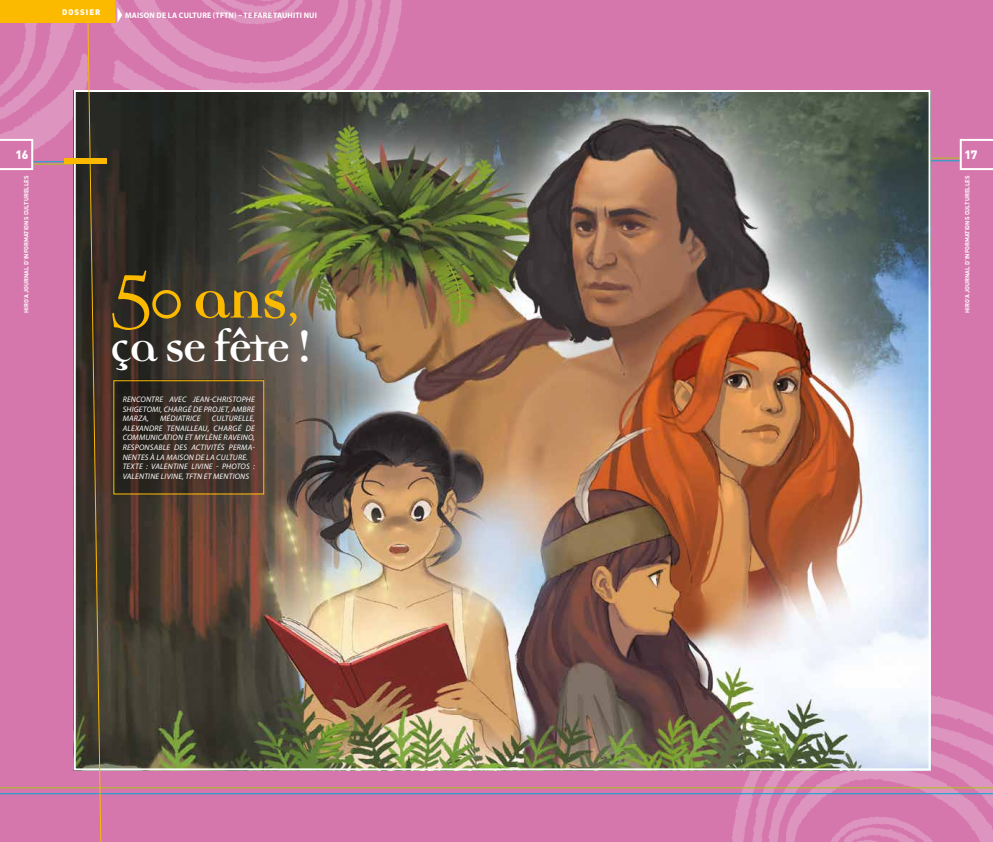
<style>
.page{position:relative;width:993px;height:842px;background:#fff}
.page>*{position:absolute;margin:0;border:0;box-sizing:border-box;transform-origin:0 0}
.t1{font:700 63.7px "Democratica";color:#fbba00}
.t2{font:700 48.6px "Democratica";letter-spacing:-.04em;color:#fff}
.t3{font:900 12px "DIN";color:#fff}
.t4{font:italic 8px/9.6px "Myriad Pro";letter-spacing:.02em;color:#fff}
.t5{font:700 8px "Myriad Pro";letter-spacing:.02em;color:#fff}
.t6{font:900 8px "DIN";letter-spacing:.12em;color:#fff}
.t7{font:700 6px "DIN";color:#fff}
.s1{font-weight:400;font-size:97.3px}
.s2{font-weight:400;font-size:56.7px}
</style>
<div class="page">
<img style="left:0;top:0;width:992px;height:842px">
<div style="left:64px;top:158px;width:43px;height:6px;background:#fbba00"></div>
<svg style="left:116px;top:382px;width:146px;height:110px;background:#3a2e27"></svg>
<div style="left:114px;top:380px;width:150px;height:114px;border:1px solid #fbba00"></div>
<p class="t6" style="left:62px;top:6px;width:34px">DOSSIER</p>
<p class="t5" style="left:125px;top:10px;width:193px">MAISON DE LA CULTURE (TFTN) – TE FARE TAUHITI NUI</p>
<h3 class="t3" style="left:15px;top:147px;width:14px">16</h3>
<p class="t7" style="left:22px;top:313px;width:139px;rotate:-90deg">HIRO’A JOURNAL D’INFORMATIONS CULTURELLES</p>
<h1 class="t1" style="left:107px;top:270px;width:195px"><span class="s1">5</span>0 ans<span class="s2">,</span></h1>
<h2 class="t2" style="left:110px;top:325px;width:204px">ça se fête !</h2>
<p class="t4" style="left:123px;top:394px;width:134px">RENCONTRE AVEC JEAN-CHRISTOPHE<br>SHIGETOMI, CHARG</p>
<p class="t4" style="left:188px;top:404px;width:55px">É DE PROJET, AMBR</p>
<p class="t4" style="left:251px;top:404px;width:5px">E</p>
<p class="t4" style="left:123px;top:414px;width:12px">MARZA</p>
<p class="t4" style="left:147px;top:414px;width:3px">,</p>
<p class="t4" style="left:160px;top:414px;width:42px">MÉDIATRICE</p>
<p class="t4" style="left:123px;top:414px;width:134px;text-indent:89px">CULTURELLE,<br>ALEXANDRE TENAILLEAU, CHARG</p>
<p class="t4" style="left:123px;top:423px;width:134px;text-align:justify;text-indent:115px">É DE COMM UNICATION ET MYLÈNE RAVEINO, RESPONSABLE DES ACTIVITÉS PERMA</p>
<p class="t4" style="left:252px;top:442px;width:4px">-</p>
<p class="t4" style="left:123px;top:452px;width:134px">NENTES À LA MAISON DE LA CULTURE.<br>TEXTE : VALENTINE LIVINE - PHOTOS :<br>VALENTINE LIVINE, TFTN ET MENTIONS</p>
<h3 class="t3" style="left:964px;top:147px;width:14px">17</h3>
<p class="t7" style="left:963px;top:313px;width:139px;rotate:-90deg">HIRO’A JOURNAL D’INFORMATIONS CULTURELLES</p>
</div>
